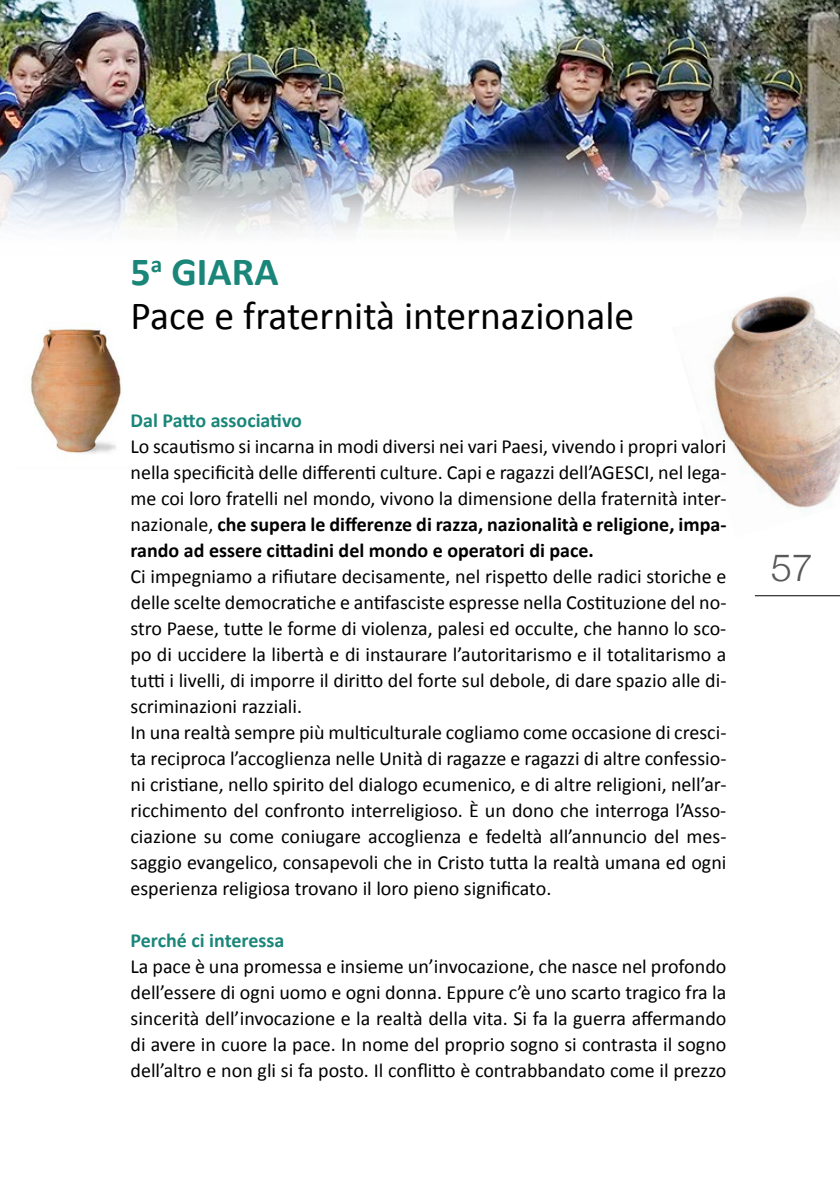
<style>
.page{position:relative;width:840px;height:1191px;background:#fff}
.page>*{position:absolute;margin:0;border:0;box-sizing:border-box;transform-origin:0 0}
.t1{font:40px/44px "Calibri";color:#000}
.t2{font:300 38px "Helvetica Neue";color:#58595b}
.t3{font:20px/26px "Calibri";color:#000;text-align:justify}
.t4{font:700 20px "Calibri";color:#1a8679}
.s1{font-weight:700;color:#1a8679}
.s2{font-weight:700}
</style>
<div class="page">
<hr style="left:754px;top:595px;width:85px;height:1px;background:#000">
<img style="left:30px;top:328px;width:92px;height:126px">
<img style="left:711px;top:293px;width:128px;height:218px">
<img style="left:0;top:0;width:839px;height:231px">
<h1 class="t1" style="left:130px;top:250px;width:505px"><span class="s1">5</span><sup>a</sup> <span class="s1">GIARA<br></span>Pace e fraternità internazionale</h1>
<p class="t4" style="left:130px;top:407px;width:173px">Dal Patto associativo</p>
<p class="t3" style="left:130px;top:433px;width:597px">Lo scautismo si incarna in modi diversi nei vari Paesi, vivendo i propri valori nella specificità delle differenti culture. Capi e ragazzi dell’AGESCI, nel lega&shy;me coi loro fratelli nel mondo, vivono la dimensione della fraternità inter&shy;nazionale, <span class="s2">che supera le differenze di razza, nazionalità e religione, impa&shy;rando ad essere cittadini del mondo e operatori di pace.</span></p>
<p class="t3" style="left:130px;top:563px;width:597px;text-align:left">Ci impegniamo a rifiutare decisamente, nel rispetto delle radici storiche e delle scelte democratiche e antifasciste espresse nella Costituzione del no&shy;stro Paese, tutte le forme di violenza, palesi ed occulte, che hanno lo sco&shy;po di uccidere la libertà e di instaurare l’autoritarismo e il totalitarismo a tutti i livelli, di imporre il diritto del forte sul debole, di dare spazio alle di&shy;scriminazioni razziali.<br>In una realtà sempre più multiculturale cogliamo come occasione di cresci&shy;ta reciproca l’accoglienza nelle Unità di ragazze e ragazzi di altre confessio&shy;ni cristiane, nello spirito del dialogo ecumenico, e di altre religioni, nell’ar&shy;ricchimento del confronto interreligioso. È un dono che interroga l’Asso&shy;ciazione su come coniugare accoglienza e fedeltà all’annuncio del mes&shy;saggio evangelico, consapevoli che in Cristo tutta la realtà umana ed ogni esperienza religiosa trovano il loro pieno significato.</p>
<p class="t4" style="left:130px;top:927px;width:155px">Perché ci interessa</p>
<p class="t3" style="left:130px;top:953px;width:597px">La pace è una promessa e insieme un’invocazione, che nasce nel profondo dell’essere di ogni uomo e ogni donna. Eppure c’è uno scarto tragico fra la sincerità dell’invocazione e la realtà della vita. Si fa la guerra affermando di avere in cuore la pace. In nome del proprio sogno si contrasta il sogno dell’altro e non gli si fa posto. Il conflitto è contrabbandato come il prezzo</p>
<h2 class="t2" style="left:770px;top:537px;width:44px">57</h2>
</div>
